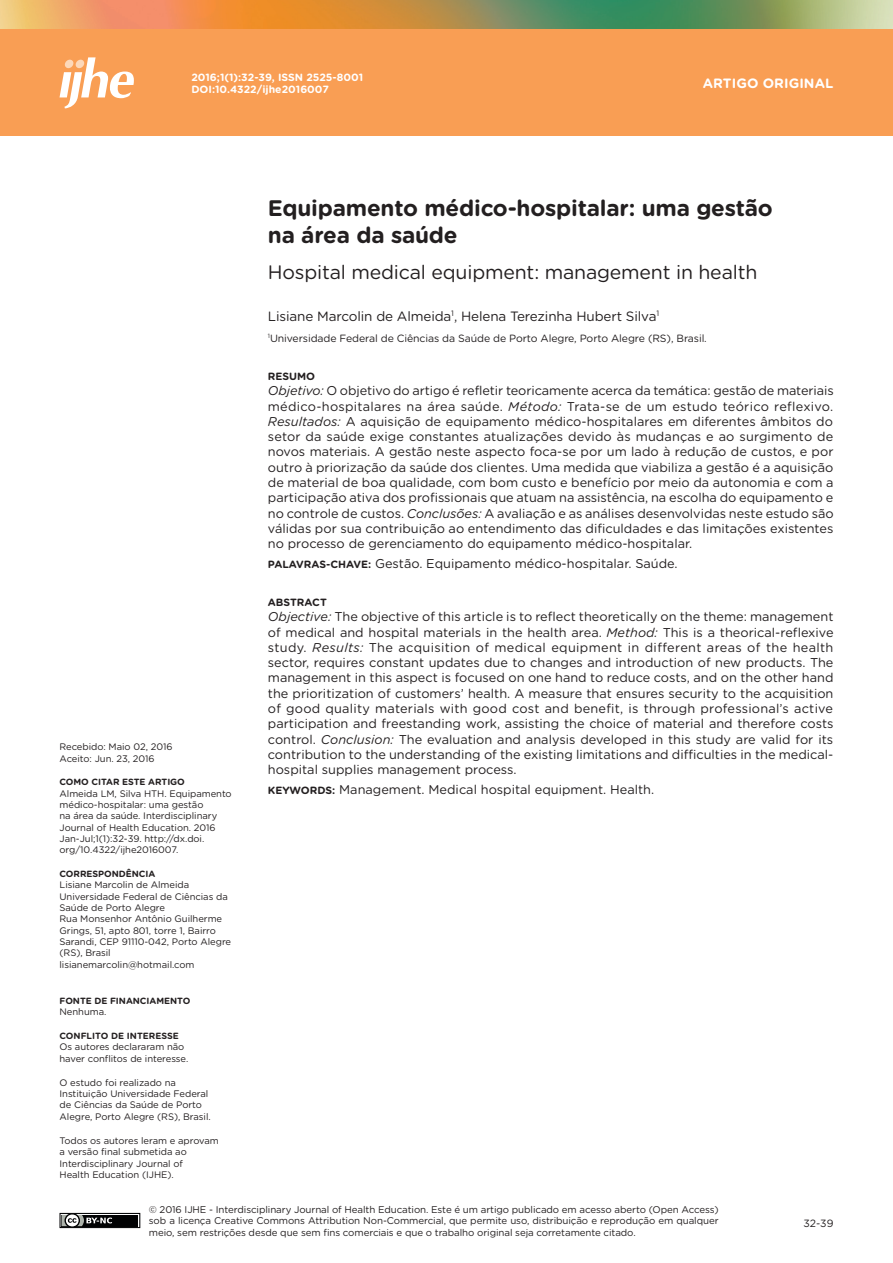
<style>
.page{position:relative;width:893px;height:1263px;background:#fff}
.page>*{position:absolute;margin:0;border:0;box-sizing:border-box;transform-origin:0 0}
.ArticleTitle{font:700 22.5px/27px "Gotham Rounded";letter-spacing:-.01em;color:#231f20}
.ArticleTitle-Trans1{font:19.5px "Gotham Rounded";letter-spacing:-.01em;color:#231f20}
.Authors{font:13.5px "Gotham Rounded";letter-spacing:-.01em;color:#231f20}
.t1{font:700 13.5px "Gotham Rounded";letter-spacing:.005em;color:#fff}
.Abstract{font:12.75px/15.3px "Gotham Rounded";color:#231f20;text-align:justify}
.Abstract-Trans1{font:12.75px/15.3px "Gotham Rounded";color:#231f20;text-align:justify}
.Keywords{font:12.75px "Gotham Rounded";color:#231f20}
.Keywords-Trans1{font:12.75px "Gotham Rounded";color:#231f20}
.Affiliations{font:10.5px "Gotham Rounded";letter-spacing:-.01em;color:#231f20}
.t2{font:700 10.5px "Gotham Rounded";color:#fff}
.AbstractTitle-Trans1{font:700 10.5px "Gotham Rounded";color:#231f20}
.AbstractTitle{font:700 10.5px "Gotham Rounded";color:#231f20}
.pagenumber{font:10.5px "Gotham Rounded";color:#231f20}
.LicenseParaAlt{font:9.75px/11.7px "Gotham Rounded";letter-spacing:-.01em;color:#231f20;text-align:justify}
.fnArticleOther{font:9.45px/11.4px "Gotham Rounded";letter-spacing:-.005em;color:#231f20}
.Correspondence{font:9.45px/11.4px "Gotham Rounded";letter-spacing:-.005em;color:#231f20}
.HowToCite{font:9.45px/11.4px "Gotham Rounded";letter-spacing:-.005em;color:#231f20}
.fnConflict{font:9.45px/11.4px "Gotham Rounded";letter-spacing:-.005em;color:#231f20}
.History{font:9.45px/11.4px "Gotham Rounded";letter-spacing:-.005em;color:#231f20}
.fnSupported-by{font:9.45px "Gotham Rounded";letter-spacing:-.005em;color:#231f20}
.fnSupported-byTitle{font:700 9px "Gotham Rounded";letter-spacing:-.005em;color:#231f20}
.HowToCiteTitle{font:700 9px "Gotham Rounded";letter-spacing:-.005em;color:#231f20}
.fnConflictTitle{font:700 9px "Gotham Rounded";color:#231f20}
.Correspondence-2{font:700 9px "Gotham Rounded";letter-spacing:-.005em;color:#231f20}
.s1{font-style:italic}
.s2{font-weight:700;font-size:10.5px}
</style>
<div class="page">
<img style="left:0;top:0;width:893px;height:30px">
<div style="left:0;top:30px;width:893px;height:106px;background:#f99e54"></div>
<svg style="left:60px;top:57px;width:74px;height:51px"></svg>
<div style="left:60px;top:1213px;width:80px;height:15px;border:1px solid #010203"></div>
<div style="left:62px;top:1215px;width:76px;height:11px;background:#010203"></div>
<svg style="left:60px;top:1213px;width:52px;height:16px"></svg>
<p class="t2" style="left:191px;top:69px;width:173px">2016;1(1):32-39, ISSN 2525-8001</p>
<p class="t2" style="left:191px;top:82px;width:139px">DOI:10.4322/ijhe2016007</p>
<p class="t1" style="left:703px;top:74px;width:132px">ARTIGO ORIGINAL</p>
<p class="History" style="left:60px;top:741px;width:114px">Recebido: Maio 02, 2016<br>Aceito: Jun. 23, 2016</p>
<p class="HowToCiteTitle" style="left:60px;top:775px;width:127px">COMO CITAR ESTE ARTIGO</p>
<p class="HowToCite" style="left:60px;top:787px;width:174px">Almeida LM, Silva HTH. Equipamento médico-hospitalar: uma gestão<br>na área da saúde. Interdisciplinary Journal of Health Education. 2016<br>Jan-Jul;1(1):32-39. http://dx.doi. org/10.4322/ijhe2016007.</p>
<p class="Correspondence-2" style="left:60px;top:867px;width:97px">CORRESPONDÊNCIA</p>
<p class="Correspondence" style="left:60px;top:879px;width:173px">Lisiane Marcolin de Almeida<br>Universidade Federal de Ciências da<br>Saúde de Porto Alegre<br>Rua Monsenhor Antônio Guilherme<br>Grings, 51, apto 801, torre 1, Bairro<br>Sarandi, CEP 91110-042, Porto Alegre (RS), Brasil lisianemarcolin@hotmail.com</p>
<p class="fnSupported-byTitle" style="left:60px;top:994px;width:132px">FONTE DE FINANCIAMENTO</p>
<p class="fnSupported-by" style="left:60px;top:1005px;width:48px">Nenhuma.</p>
<p class="fnConflictTitle" style="left:60px;top:1029px;width:121px">CONFLITO DE INTERESSE</p>
<p class="fnConflict" style="left:60px;top:1041px;width:130px">Os autores declararam não haver conflitos de interesse.</p>
<p class="fnArticleOther" style="left:60px;top:1076px;width:153px">O estudo foi realizado na<br>Instituição Universidade Federal de Ciências da Saúde de Porto<br>Alegre, Porto Alegre (RS), Brasil.</p>
<p class="fnArticleOther" style="left:60px;top:1134px;width:161px">Todos os autores leram e aprovam a versão final submetida ao<br>Interdisciplinary Journal of<br>Health Education (IJHE).</p>
<p class="ArticleTitle" style="left:268px;top:193px;width:506px">Equipamento médico-hospitalar: uma gestão na área da saúde</p>
<p class="ArticleTitle-Trans1" style="left:268px;top:259px;width:491px">Hospital medical equipment: management in health</p>
<p class="Authors" style="left:268px;top:307px;width:393px">Lisiane Marcolin de Almeida<sup>1</sup>, Helena Terezinha Hubert Silva<sup>1</sup></p>
<p class="Affiliations" style="left:268px;top:331px;width:440px"><sup>1</sup>Universidade Federal de Ciências da Saúde de Porto Alegre, Porto Alegre (RS), Brasil.</p>
<p class="AbstractTitle" style="left:268px;top:369px;width:49px">RESUMO</p>
<p class="Abstract" style="left:268px;top:382px;width:567px"><span class="s1">Objetivo:</span> O objetivo do artigo é refletir teoricamente acerca da temática: gestão de materiais médico-hospitalares na área saúde. <span class="s1">Método:</span> Trata-se de um estudo teórico reflexivo.<br><span class="s1">Resultados:</span> A aquisição de equipamento médico-hospitalares em diferentes âmbitos do setor da saúde exige constantes atualizações devido às mudanças e ao surgimento de novos materiais. A gestão neste aspecto foca-se por um lado à redução de custos, e por outro à priorização da saúde dos clientes. Uma medida que viabiliza a gestão é a aquisição de material de boa qualidade, com bom custo e benefício por meio da autonomia e com a participação ativa dos profissionais que atuam na assistência, na escolha do equipamento e no controle de custos. <span class="s1">Conclusões:</span> A avaliação e as análises desenvolvidas neste estudo são válidas por sua contribuição ao entendimento das dificuldades e das limitações existentes no processo de gerenciamento do equipamento médico-hospitalar.</p>
<p class="Keywords" style="left:268px;top:555px;width:411px"><span class="s2">PALAVRAS-CHAVE:</span> Gestão. Equipamento médico-hospitalar. Saúde.</p>
<p class="AbstractTitle-Trans1" style="left:268px;top:594px;width:60px">ABSTRACT</p>
<p class="Abstract-Trans1" style="left:268px;top:608px;width:567px"><span class="s1">Objective:</span> The objective of this article is to reflect theoretically on the theme: management of medical and hospital materials in the health area. <span class="s1">Method:</span> This is a theorical-reflexive study. <span class="s1">Results:</span> The acquisition of medical equipment in different areas of the health sector, requires constant updates due to changes and introduction of new products. The management in this aspect is focused on one hand to reduce costs, and on the other hand the prioritization of customers’ health. A measure that ensures security to the acquisition of good quality materials with good cost and benefit, is through professional’s active participation and freestanding work, assisting the choice of material and therefore costs control. <span class="s1">Conclusion:</span> The evaluation and analysis developed in this study are valid for its contribution to the understanding of the existing limitations and difficulties in the medical&shy;hospital supplies management process.</p>
<p class="Keywords-Trans1" style="left:268px;top:780px;width:388px"><span class="s2">KEYWORDS:</span> Management. Medical hospital equipment. Health.</p>
<p class="LicenseParaAlt" style="left:149px;top:1203px;width:571px">© 2016 IJHE - Interdisciplinary Journal of Health Education. Este é um artigo publicado em acesso aberto (Open Access) sob a licença Creative Commons Attribution Non-Commercial, que permite uso, distribuição e reprodução em qualquer meio, sem restrições desde que sem fins comerciais e que o trabalho original seja corretamente citado.</p>
<p class="pagenumber" style="left:803px;top:1216px;width:32px">32-39</p>
</div>
